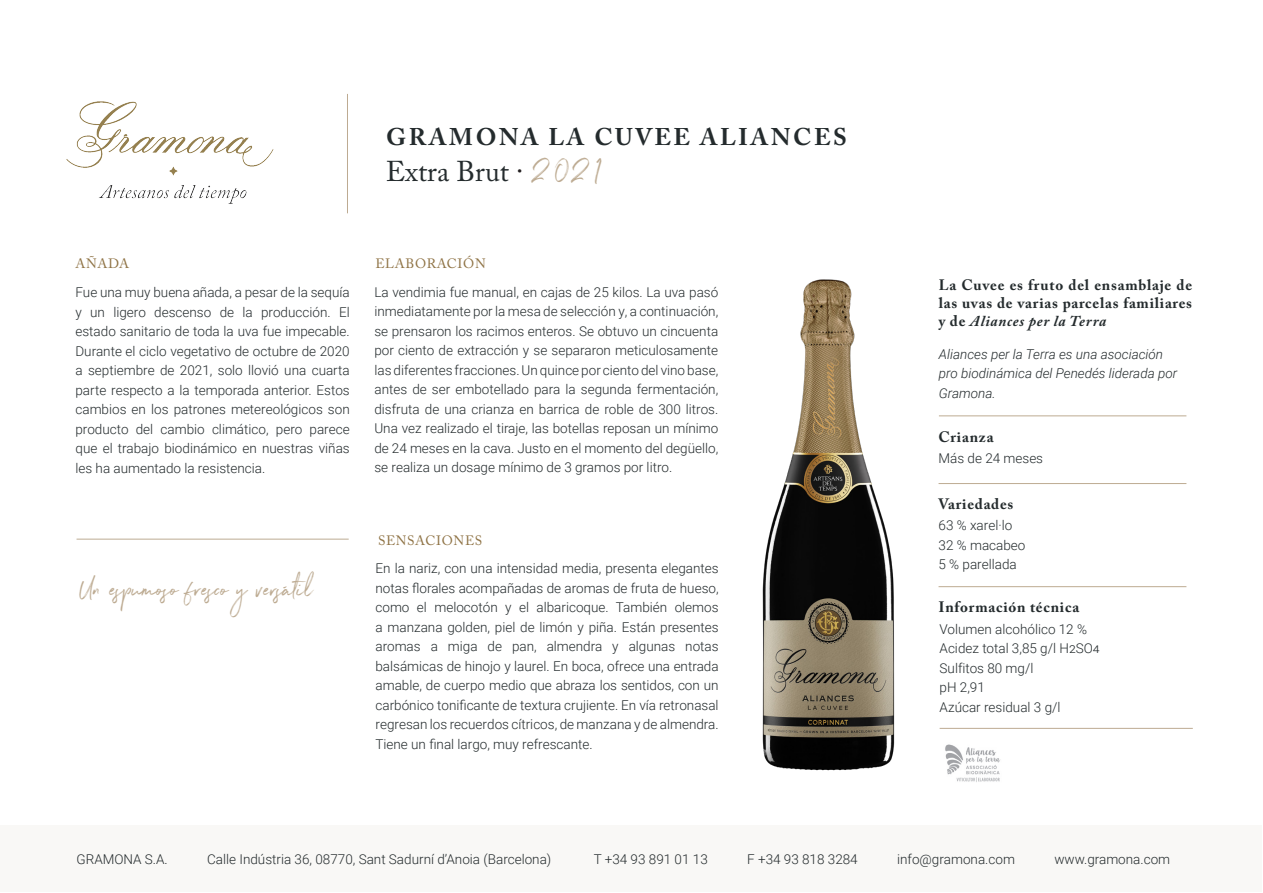
<style>
.page{position:relative;width:1263px;height:893px;background:#fff}
.page>*{position:absolute;margin:0;border:0;box-sizing:border-box;transform-origin:0 0}
.t1{font:36px "Northwell";color:#bdab92}
.t2{font:28.5px "Northwell";color:#bdab92}
.t3{font:28.5px "Adobe Caslon Pro";color:#242b2d}
.t4{font:700 24px "Adobe Caslon Pro";letter-spacing:.115em;color:#242b2d}
.t5{font:700 15px/18px "Adobe Caslon Pro";letter-spacing:.05em;color:#242b2d;text-align:justify}
.t6{font:300 13.5px/19.5px "Roboto";color:#242b2d;text-align:justify}
.t7{font:italic 300 13.5px/19.5px "Roboto";color:#242b2d}
.t8{font:13.5px "Adobe Caslon Pro";letter-spacing:.05em;color:#8f7345}
.s1{color:#231f20}
.s2{font-style:italic}
</style>
<div class="page">
<img style="left:66px;top:101px;width:208px;height:103px">
<hr style="left:939px;top:416px;width:247px;height:1px;background:#bdab92">
<hr style="left:347px;top:94px;width:1px;height:119px;background:#bdab92">
<div style="left:1px;top:826px;width:1261px;height:66px;background:#f9f8f6"></div>
<hr style="left:938px;top:483px;width:248px;height:1px;background:#bdab92">
<hr style="left:938px;top:586px;width:248px;height:1px;background:#bdab92">
<hr style="left:77px;top:539px;width:272px;height:1px;background:#bdab92">
<img style="left:762px;top:279px;width:209px;height:492px">
<hr style="left:940px;top:728px;width:253px;height:1px;background:#bdab92">
<img style="left:940px;top:732px;width:60px;height:50px">
<p class="t4" style="left:386px;top:123px;width:462px">GRAMONA LA CUVEE ALIANCES</p>
<p class="t3" style="left:386px;top:154px;width:139px">Extra Brut <span class="s1">·</span></p>
<p class="t1" style="left:531px;top:146px;width:72px">2021</p>
<p class="t8" style="left:75px;top:256px;width:55px">AÑADA</p>
<p class="t6" style="left:75px;top:282px;width:276px">Fue una muy buena añada, a pesar de la sequía y un ligero descenso de la producción. El estado sanitario de toda la uva fue impecable.<br>Durante el ciclo vegetativo de octubre de 2020 a septiembre de 2021, solo llovió una cuarta parte respecto a la temporada anterior. Estos cambios en los patrones metereológicos son producto del cambio climático, pero parece que el trabajo biodinámico en nuestras viñas les ha aumentado la resistencia.</p>
<p class="t8" style="left:376px;top:256px;width:112px">ELABORACIÓN</p>
<p class="t6" style="left:374px;top:282px;width:345px">La vendimia fue manual, en cajas de 25 kilos. La uva pasó inmediatamente por la mesa de selección y, a continuación, se prensaron los racimos enteros. Se obtuvo un cincuenta por ciento de extracción y se separaron meticulosamente las diferentes fracciones. Un quince por ciento del vino base, antes de ser embotellado para la segunda fermentación, disfruta de una crianza en barrica de roble de 300 litros.<br>Una vez realizado el tiraje, las botellas reposan un mínimo de 24 meses en la cava. Justo en el momento del degüello, se realiza un dosage mínimo de 3 gramos por litro.</p>
<p class="t8" style="left:378px;top:533px;width:106px">SENSACIONES</p>
<p class="t2" style="left:79px;top:568px;width:236px">Un espumoso fresco y versátil</p>
<p class="t6" style="left:375px;top:558px;width:345px">En la nariz, con una intensidad media, presenta elegantes notas florales acompañadas de aromas de fruta de hueso, como el melocotón y el albaricoque. También olemos a manzana golden, piel de limón y piña. Están presentes aromas a miga de pan, almendra y algunas notas balsámicas de hinojo y laurel. En boca, ofrece una entrada amable, de cuerpo medio que abraza los sentidos, con un carbónico tonificante de textura crujiente. En vía retronasal regresan los recuerdos cítricos, de manzana y de almendra.<br>Tiene un final largo, muy refrescante.</p>
<p class="t5" style="left:939px;top:276px;width:255px">La Cuvee es fruto del ensamblaje de las uvas de varias parcelas familiares y de <span class="s2">Aliances per la Terra</span></p>
<p class="t7" style="left:939px;top:344px;width:240px">Aliances per la Terra es una asociación pro biodinámica del Penedés liderada por<br>Gramona.</p>
<p class="t5" style="left:938px;top:428px;width:57px">Crianza</p>
<p class="t6" style="left:938px;top:448px;width:106px">Más de 24 meses</p>
<p class="t5" style="left:938px;top:495px;width:76px">Variedades</p>
<p class="t6" style="left:938px;top:515px;width:75px">63 % xarel·lo</p>
<p class="t6" style="left:938px;top:535px;width:88px">32 % macabeo</p>
<p class="t6" style="left:938px;top:554px;width:80px">5 % parellada</p>
<p class="t5" style="left:938px;top:598px;width:142px">Información técnica</p>
<p class="t6" style="left:939px;top:619px;width:149px">Volumen alcohólico 12 %</p>
<p class="t6" style="left:939px;top:638px;width:162px">Acidez total 3,85 g/l H2SO4</p>
<p class="t6" style="left:939px;top:658px;width:95px">Sulfitos 80 mg/l</p>
<p class="t6" style="left:939px;top:677px;width:47px">pH 2,91</p>
<p class="t6" style="left:939px;top:697px;width:122px">Azúcar residual 3 g/l</p>
<p class="t6" style="left:77px;top:848px;width:93px">GRAMONA S.A.</p>
<p class="t6" style="left:207px;top:848px;width:346px">Calle Indústria 36, 08770, Sant Sadurní d’Anoia (Barcelona)</p>
<p class="t6" style="left:594px;top:848px;width:116px">T +34 93 891 01 13</p>
<p class="t6" style="left:747px;top:848px;width:112px">F +34 93 818 3284</p>
<p class="t6" style="left:897px;top:848px;width:119px">info@gramona.com</p>
<p class="t6" style="left:1054px;top:848px;width:117px">www.gramona.com</p>
</div>
